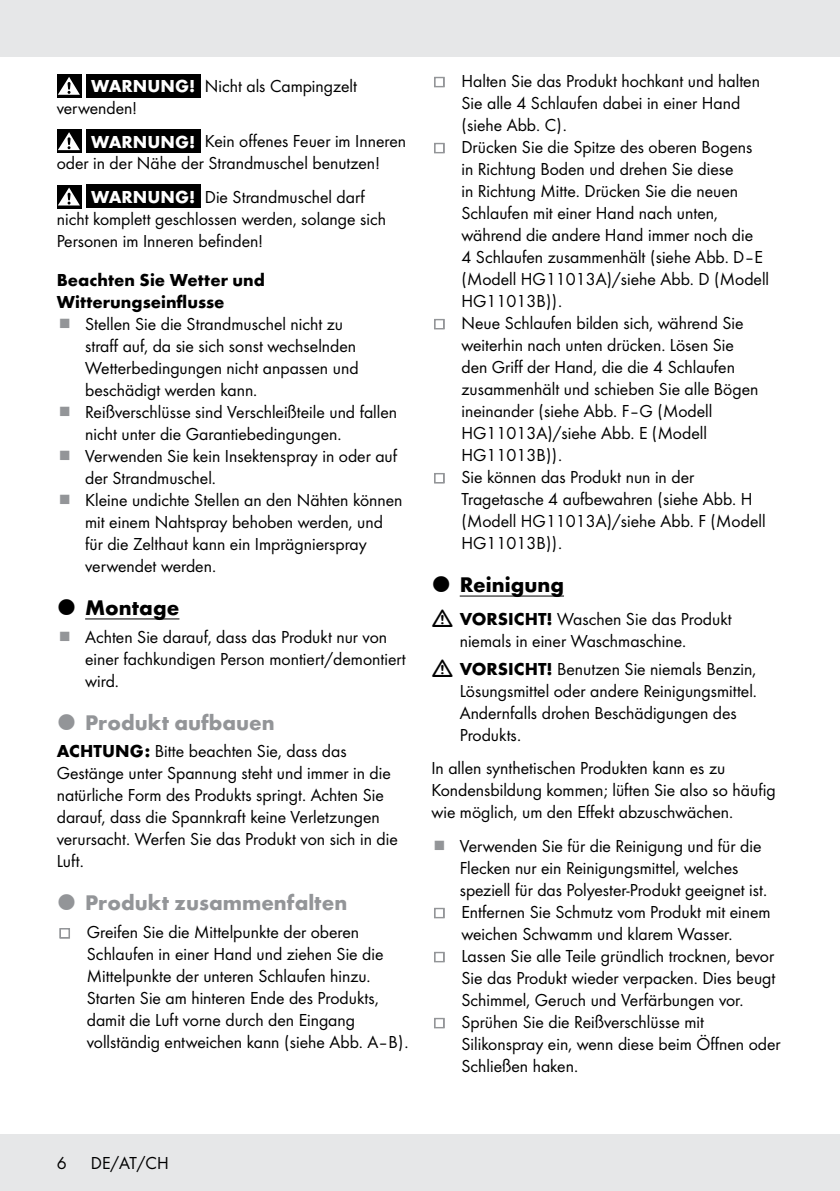
<style>
.page{position:relative;width:840px;height:1191px;background:#fff}
.page>*{position:absolute;margin:0;border:0;box-sizing:border-box;transform-origin:0 0}
.t1{font:700 22px "Futura";color:#939598}
.t2{font:700 22px "Futura";color:#000}
.t3{font:18px/22px "Futura Boo";color:#000}
.t4{font:700 18px/22px "Futura";color:#000}
.s1{font-family:"Futura";font-weight:700;color:#fff}
.s2{font-family:"Futura";font-weight:700}
</style>
<div class="page">
<div style="left:0;top:1134px;width:839px;height:57px;background:#e6e7e8"></div>
<div style="left:0;top:0;width:839px;height:57px;background:#e6e7e8"></div>
<hr style="left:85px;top:618px;width:94px;height:1px;background:#000">
<div style="left:57px;top:74px;width:24px;height:24px;background:#000"></div>
<svg style="left:58px;top:77px;width:22px;height:18px"></svg>
<div style="left:86px;top:74px;width:114px;height:23px;background:#000"></div>
<div style="left:57px;top:129px;width:24px;height:24px;background:linear-gradient(to right,#000,#000)"></div>
<svg style="left:58px;top:132px;width:22px;height:18px"></svg>
<div style="left:86px;top:129px;width:114px;height:24px;background:#000"></div>
<svg style="left:57px;top:185px;width:24px;height:23px"></svg>
<svg style="left:58px;top:187px;width:22px;height:18px"></svg>
<div style="left:86px;top:184px;width:114px;height:24px;background:#000"></div>
<hr style="left:459px;top:595px;width:104px;height:1px;background:#000">
<p class="t3" style="left:57px;top:74px;width:301px;text-indent:34px"><span class="s1">WARNUNG!</span> Nicht als Campingzelt verwenden!</p>
<p class="t3" style="left:57px;top:129px;width:351px;text-indent:34px"><span class="s1">WARNUNG!</span> Kein offenes Feuer im Inneren oder in der Nähe der Strandmuschel benutzen!</p>
<p class="t3" style="left:57px;top:185px;width:330px;text-indent:34px"><span class="s1">WARNUNG!</span> Die Strandmuschel darf nicht komplett geschlossen werden, solange sich<br>Personen im Inneren befinden!</p>
<p class="t4" style="left:57px;top:267px;width:210px">Beachten Sie Wetter und<br>Witterungseinflusse</p>
<p class="t3" style="left:85px;top:312px;width:319px">Stellen Sie die Strandmuschel nicht zu<br>straff auf, da sie sich sonst wechselnden Wetterbedingungen nicht anpassen und beschädigt werden kann.<br>Reißverschlüsse sind Verschleißteile und fallen nicht unter die Garantiebedingungen.<br>Verwenden Sie kein Insektenspray in oder auf der Strandmuschel.<br>Kleine undichte Stellen an den Nähten können mit einem Nahtspray behoben werden, und für die Zelthaut kann ein Imprägnierspray verwendet werden.</p>
<p class="t2" style="left:85px;top:591px;width:96px">Montage</p>
<p class="t3" style="left:85px;top:624px;width:322px">Achten Sie darauf, dass das Produkt nur von einer fachkundigen Person montiert/demontiert wird.</p>
<p class="t1" style="left:85px;top:706px;width:191px">Produkt aufbauen</p>
<p class="t3" style="left:57px;top:739px;width:342px"><span class="s2">ACHTUNG:</span> Bitte beachten Sie, dass das Gestänge unter Spannung steht und immer in die natürliche Form des Produkts springt. Achten Sie darauf, dass die Spannkraft keine Verletzungen verursacht. Werfen Sie das Produkt von sich in die Luft.</p>
<p class="t1" style="left:85px;top:887px;width:263px">Produkt zusammenfalten</p>
<p class="t3" style="left:87px;top:920px;width:323px">Greifen Sie die Mittelpunkte der oberen Schlaufen in einer Hand und ziehen Sie die Mittelpunkte der unteren Schlaufen hinzu.<br>Starten Sie am hinteren Ende des Produkts, damit die Luft vorne durch den Eingang vollständig entweichen kann (siehe Abb. A–B).</p>
<p class="t3" style="left:461px;top:69px;width:309px">Halten Sie das Produkt hochkant und halten Sie alle 4 Schlaufen dabei in einer Hand (siehe Abb. C).<br>Drücken Sie die Spitze des oberen Bogens<br>in Richtung Boden und drehen Sie diese<br>in Richtung Mitte. Drücken Sie die neuen Schlaufen mit einer Hand nach unten, während die andere Hand immer noch die<br>4 Schlaufen zusammenhält (siehe Abb. D–E (Modell HG11013A)/siehe Abb. D (Modell HG11013B)).<br>Neue Schlaufen bilden sich, während Sie weiterhin nach unten drücken. Lösen Sie<br>den Griff der Hand, die die 4 Schlaufen zusammenhält und schieben Sie alle Bögen ineinander (siehe Abb. F–G (Modell HG11013A)/siehe Abb. E (Modell HG11013B)).<br>Sie können das Produkt nun in der Tragetasche 4 aufbewahren (siehe Abb. H (Modell HG11013A)/siehe Abb. F (Modell HG11013B)).</p>
<p class="t2" style="left:459px;top:568px;width:106px">Reinigung</p>
<p class="t3" style="left:459px;top:607px;width:273px"><span class="s2">VORSICHT!</span> Waschen Sie das Produkt niemals in einer Waschmaschine.</p>
<p class="t3" style="left:459px;top:657px;width:299px"><span class="s2">VORSICHT!</span> Benutzen Sie niemals Benzin, Lösungsmittel oder andere Reinigungsmittel.<br>Andernfalls drohen Beschädigungen des Produkts.</p>
<p class="t3" style="left:431px;top:756px;width:345px">In allen synthetischen Produkten kann es zu<br>Kondensbildung kommen; lüften Sie also so häufig wie möglich, um den Effekt abzuschwächen.</p>
<p class="t3" style="left:459px;top:834px;width:322px">Verwenden Sie für die Reinigung und für die Flecken nur ein Reinigungsmittel, welches speziell für das Polyester-Produkt geeignet ist.<br>Entfernen Sie Schmutz vom Produkt mit einem weichen Schwamm und klarem Wasser.<br>Lassen Sie alle Teile gründlich trocknen, bevor Sie das Produkt wieder verpacken. Dies beugt Schimmel, Geruch und Verfärbungen vor.<br>Sprühen Sie die Reißverschlüsse mit Silikonspray ein, wenn diese beim Öffnen oder Schließen haken.</p>
<p class="t3" style="left:57px;top:1151px;width:11px">6</p>
<p class="t3" style="left:91px;top:1151px;width:79px">DE/AT/CH</p>
</div>
